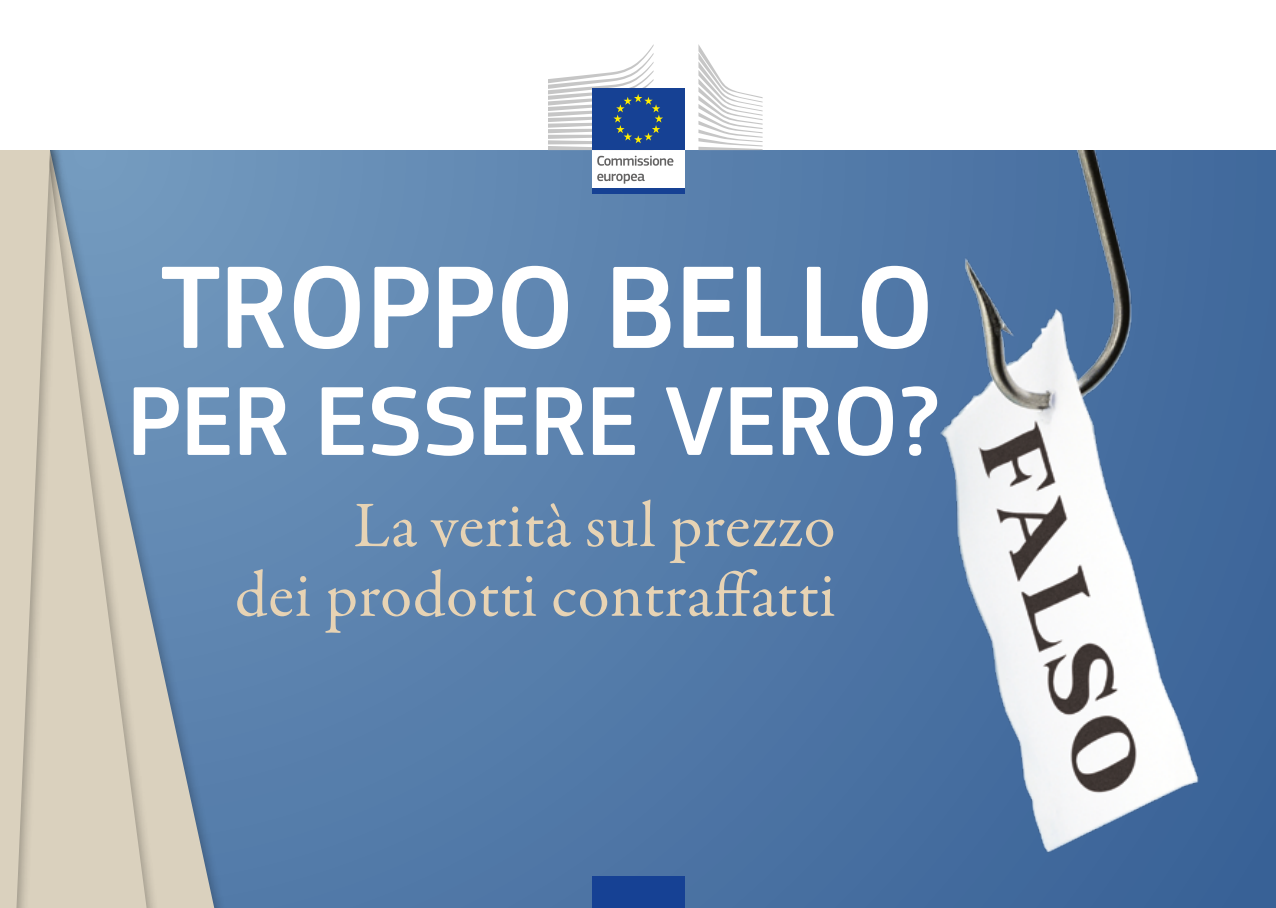
<style>
.page{position:relative;width:1276px;height:908px;background:#fff}
.page>*{position:absolute;margin:0;border:0;box-sizing:border-box;transform-origin:0 0}
.t1{font:500 122px "EC Square Sans Pro";letter-spacing:-.01em;color:#fff}
.t2{font:500 101.8px "EC Square Sans Pro";letter-spacing:-.01em;color:#fff}
.t3{font:65.2px/69.6px "Garamond Premr Pro";letter-spacing:.005em;color:#e7d3b4;text-align:right}
</style>
<div class="page">
<img style="left:231px;top:150px;width:1045px;height:757px">
<div style="left:0;top:115px;width:231px;height:792px;background:#000;opacity:.3"></div>
<svg style="left:162px;top:150px;width:52px;height:757px;background:#7796b5"></svg>
<div style="left:0;top:88px;width:162px;height:819px;background:#000;opacity:.3"></div>
<svg style="left:63px;top:150px;width:84px;height:757px;background:#b3baba"></svg>
<div style="left:0;top:143px;width:63px;height:764px;background:#000;opacity:.3"></div>
<svg style="left:0;top:150px;width:50px;height:757px;background:#d5ccba"></svg>
<div style="left:0;top:89px;width:1276px;height:61px;background:#fff"></div>
<div style="left:592px;top:875px;width:92px;height:32px;background:#164194"></div>
<div style="left:592px;top:148px;width:92px;height:41px;background:#fff"></div>
<svg style="left:698px;top:44px;width:64px;height:106px"></svg>
<div style="left:592px;top:88px;width:92px;height:62px;background:#164194"></div>
<svg style="left:548px;top:44px;width:115px;height:106px"></svg>
<div style="left:592px;top:188px;width:92px;height:5px;background:#164194"></div>
<svg style="left:597px;top:156px;width:76px;height:10px"></svg>
<svg style="left:597px;top:174px;width:47px;height:9px"></svg>
<h1 class="t1" style="left:160px;top:236px;width:776px">TROPPO BELLO</h1>
<h2 class="t2" style="left:127px;top:362px;width:814px">PER ESSERE VERO?</h2>
<p class="t3" style="left:235px;top:492px;width:602px">La verità sul prezzo<br>dei prodotti contraffatti</p>
</div>
